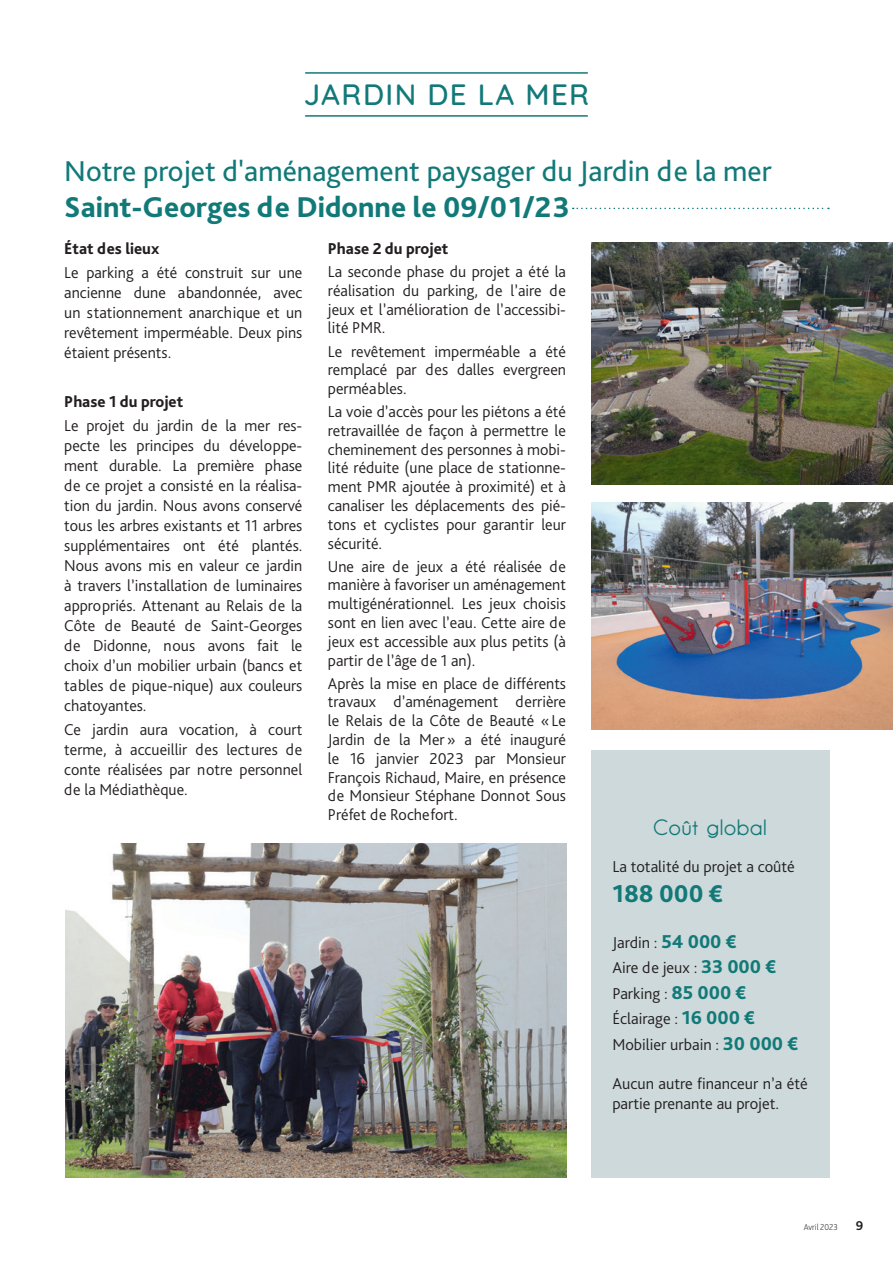
<style>
.page{position:relative;width:893px;height:1263px;background:#fff}
.page>*{position:absolute;margin:0;border:0;box-sizing:border-box;transform-origin:0 0}
.t1{font:30px/36px "Bliss Pro";color:#127979}
.texte_courant{font:500 30px "Quicksand";letter-spacing:.05em;color:#127979}
.t2{font:800 25.5px "Bliss Pro";color:#127979}
.texte_courant-2{font:700 21px "Caviar Dreams";letter-spacing:-.005em;color:#127979}
.Texte_courant{font:300 16.5px/18.8px "Bliss Pro";color:#231f20;text-align:justify}
.Texte_courant-2{font:800 16.5px "Bliss Pro";color:#231f20}
.t3{font:700 13.5px "Bliss Pro";color:#231f20}
.t4{font:200 9px "Bliss Pro";letter-spacing:-.005em;color:#231f20;scale:.96 1}
.s1{font-weight:800}
.s2{font-weight:800;font-size:19.5px;color:#127979}
</style>
<div class="page">
<img style="left:591px;top:503px;width:302px;height:226px">
<img style="left:65px;top:843px;width:501px;height:335px">
<img style="left:591px;top:242px;width:302px;height:242px">
<svg style="left:573px;top:208px;width:256px;height:1px"></svg>
<div style="left:591px;top:750px;width:238px;height:428px;background:#cdd9da"></div>
<hr style="left:306px;top:115px;width:281px;height:2px;background:#127979">
<hr style="left:306px;top:72px;width:281px;height:2px;background:#127979">
<p class="texte_courant" style="left:304px;top:70px;width:287px">JARDIN DE LA MER</p>
<p class="t1" style="left:64px;top:152px;width:709px">Notre projet d'aménagement paysager du Jardin de la mer<br><span class="s1">Saint-Georges de Didonne le 09/01/23</span></p>
<p class="Texte_courant-2" style="left:64px;top:238px;width:97px">État des lieux</p>
<p class="Texte_courant" style="left:64px;top:262px;width:240px;line-height:20px">Le parking a été construit sur une ancienne dune abandonnée, avec un stationnement anarchique et un revêtement imperméable. Deux pins étaient présents.</p>
<p class="Texte_courant-2" style="left:64px;top:391px;width:120px">Phase 1 du projet</p>
<p class="Texte_courant" style="left:64px;top:415px;width:240px;line-height:20px">Le projet du jardin de la mer res&shy;pecte les principes du développe&shy;ment durable. La première phase de ce projet a consisté en la réalisa&shy;tion du jardin. Nous avons conservé tous les arbres existants et 11 arbres supplémentaires ont été plantés.<br>Nous avons mis en valeur ce jardin à travers l’installation de luminaires appropriés. Attenant au Relais de la Côte de Beauté de Saint-Georges de Didonne, nous avons fait le choix d’un mobilier urbain (bancs et tables de pique-nique) aux couleurs chatoyantes.</p>
<p class="Texte_courant" style="left:64px;top:719px;width:240px;line-height:20px">Ce jardin aura vocation, à court terme, à accueillir des lectures de conte réalisées par notre personnel de la Médiathèque.</p>
<p class="Texte_courant-2" style="left:328px;top:238px;width:122px">Phase 2 du projet</p>
<p class="Texte_courant" style="left:328px;top:262px;width:240px">La seconde phase du projet a été la réalisation du parking, de l’aire de jeux et l’amélioration de l’accessibi&shy;lité PMR.</p>
<p class="Texte_courant" style="left:328px;top:341px;width:240px">Le revêtement imperméable a été remplacé par des dalles evergreen perméables.</p>
<p class="Texte_courant" style="left:328px;top:402px;width:240px">La voie d’accès pour les piétons a été retravaillée de façon à permettre le cheminement des personnes à mobi&shy;lité réduite (une place de stationne&shy;ment PMR ajoutée à proximité) et à canaliser les déplacements des pié&shy;tons et cyclistes pour garantir leur sécurité.</p>
<p class="Texte_courant" style="left:328px;top:556px;width:240px">Une aire de jeux a été réalisée de manière à favoriser un aménagement multigénérationnel. Les jeux choisis sont en lien avec l’eau. Cette aire de jeux est accessible aux plus petits (à partir de l’âge de 1 an).</p>
<p class="Texte_courant" style="left:328px;top:673px;width:240px">Après la mise en place de différents travaux d’aménagement derrière le Relais de la Côte de Beauté «Le Jardin de la Mer» a été inauguré le 16 janvier 2023 par Monsieur François Richaud, Maire, en présence de Monsieur Stéphane Donnot Sous Préfet de Rochefort.</p>
<p class="texte_courant-2" style="left:653px;top:815px;width:116px">Coût global</p>
<p class="Texte_courant" style="left:612px;top:856px;width:184px">La totalité du projet a coûté</p>
<p class="t2" style="left:612px;top:878px;width:112px">188 000 €</p>
<p class="Texte_courant" style="left:612px;top:932px;width:126px">Jardin : <span class="s2">54 000 €</span></p>
<p class="Texte_courant" style="left:612px;top:958px;width:165px">Aire de jeux : <span class="s2">33 000 €</span></p>
<p class="Texte_courant" style="left:612px;top:983px;width:135px">Parking : <span class="s2">85 000 €</span></p>
<p class="Texte_courant" style="left:612px;top:1009px;width:144px">Éclairage : <span class="s2">16 000 €</span></p>
<p class="Texte_courant" style="left:612px;top:1034px;width:187px">Mobilier urbain : <span class="s2">30 000 €</span></p>
<p class="Texte_courant" style="left:612px;top:1073px;width:197px;line-height:19.8px">Aucun autre financeur n’a été partie prenante au projet.</p>
<p class="t4" style="left:804px;top:1221px;width:37px">Avril 2023</p>
<p class="t3" style="left:856px;top:1217px;width:9px">9</p>
</div>
